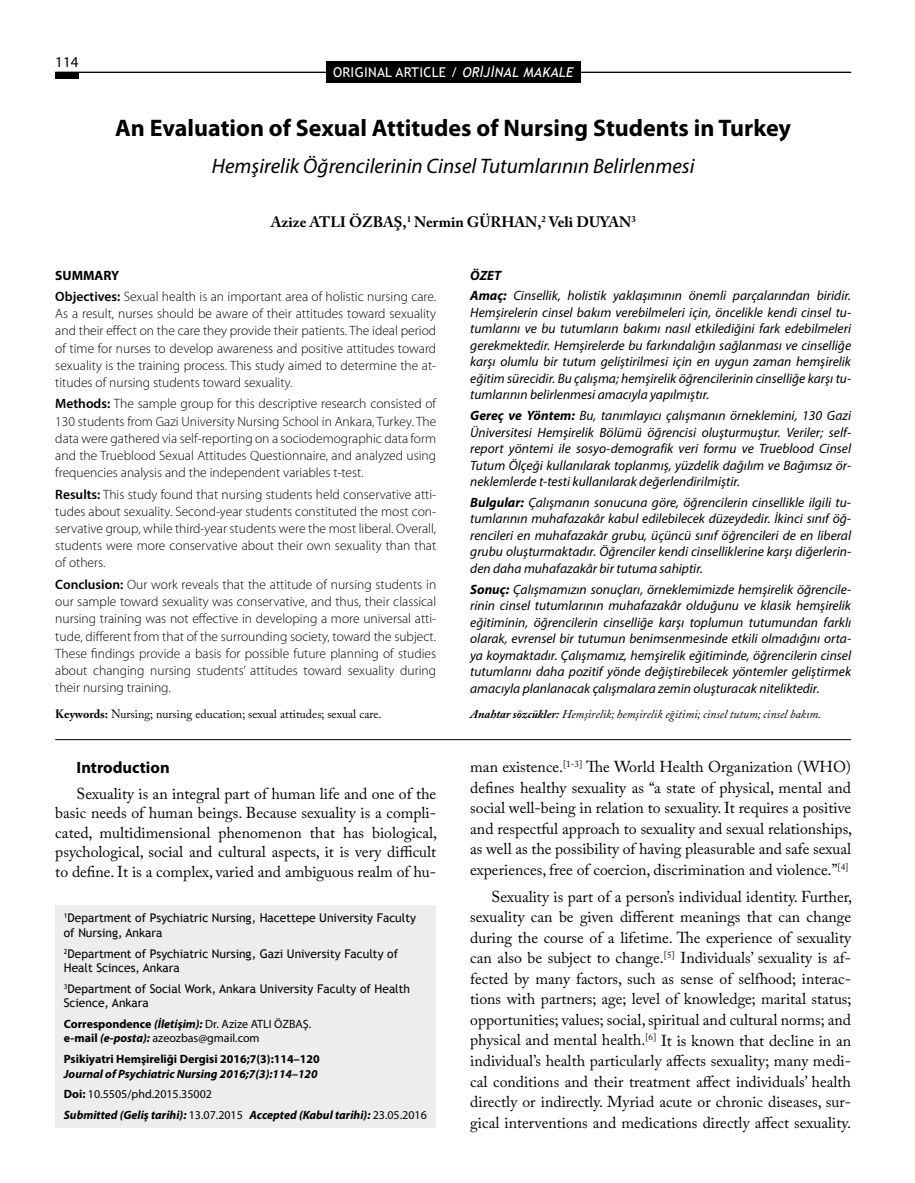
<style>
.page{position:relative;width:915px;height:1183px;background:#fff}
.page>*{position:absolute;margin:0;border:0;box-sizing:border-box;transform-origin:0 0}
.t1{font:700 24px "Myriad Pro";color:#000}
.t2{font:italic 21px "Myriad Pro";color:#000}
.t3{font:700 16.5px "Myriad Pro";color:#000}
.t4{font:15.75px/20.5px "Adobe Caslon Pro";color:#000;text-align:justify}
.t5{font:700 15px "Adobe Caslon Pro";color:#000}
.t6{font:15px "Myriad Pro";color:#000}
.t7{font:italic 13.5px/16.5px "Myriad Pro";color:#000;text-align:justify}
.t8{font:300 13.5px/17.2px "Myriad Pro";color:#000;text-align:justify}
.t9{font:13.5px "Trebuchet MS";letter-spacing:.02em;color:#fff}
.t10{font:12px/14.4px "Trebuchet MS";color:#000}
.t11{font:italic 700 12px/20.9px "Myriad Pro";color:#000}
.t12{font:12px/14.4px "Myriad Pro";color:#000}
.t13{font:italic 12px "Adobe Caslon Pro";color:#000}
.t14{font:12px "Adobe Caslon Pro";color:#000}
.t15{font:700 12px "Myriad Pro";color:#000}
.s1{font-style:italic}
.s2{font-weight:700}
.s3{font-weight:600}
.s4{font-weight:700;font-style:italic}
.s5{font-style:normal}
.s6{font-weight:400;font-style:normal}
</style>
<div class="page">
<div style="left:55px;top:904px;width:381px;height:223px;background:#ededee"></div>
<hr style="left:55px;top:739px;width:795px;height:1px;background:#000">
<hr style="left:55px;top:72px;width:795px;height:1px;background:#000">
<div style="left:55px;top:72px;width:24px;height:7px;background:#000"></div>
<div style="left:326px;top:61px;width:254px;height:22px;background:#000"></div>
<p class="t6" style="left:55px;top:52px;width:25px">114</p>
<p class="t9" style="left:333px;top:64px;width:241px">ORIGINAL ARTICLE / <span class="s1">ORİJİNAL MAKALE</span></p>
<h1 class="t1" style="left:115px;top:112px;width:677px">An Evaluation of Sexual Attitudes of Nursing Students in Turkey</h1>
<h2 class="t2" style="left:212px;top:153px;width:484px">Hemşirelik Öğrencilerinin Cinsel Tutumlarının Belirlenmesi</h2>
<p class="t5" style="left:270px;top:213px;width:366px">Azize ATLI ÖZBAŞ,<sup>1</sup> Nermin GÜRHAN,<sup>2</sup> Veli DUYAN<sup>3</sup></p>
<p class="t8" style="left:55px;top:264px;width:382px;line-height:21.5px"><span class="s2">SUMMARY<br></span><span class="s3">Objectives:</span> Sexual health is an important area of holistic nursing care.</p>
<p class="t8" style="left:55px;top:305px;width:382px">As a result, nurses should be aware of their attitudes toward sexuality and their effect on the care they provide their patients. The ideal period of time for nurses to develop awareness and positive attitudes toward sexuality is the training process. This study aimed to determine the at&shy;titudes of nursing students toward sexuality.</p>
<p class="t8" style="left:55px;top:395px;width:382px"><span class="s3">Methods:</span> The sample group for this descriptive research consisted of 130 students from Gazi University Nursing School in Ankara, Turkey. The data were gathered via self-reporting on a sociodemographic data form and the Trueblood Sexual Attitudes Questionnaire, and analyzed using frequencies analysis and the independent variables t-test.</p>
<p class="t8" style="left:55px;top:485px;width:382px"><span class="s3">Results:</span> This study found that nursing students held conservative atti&shy;tudes about sexuality. Second-year students constituted the most con&shy;servative group, while third-year students were the most liberal. Overall, students were more conservative about their own sexuality than that of others.</p>
<p class="t8" style="left:55px;top:576px;width:382px"><span class="s3">Conclusion:</span> Our work reveals that the attitude of nursing students in our sample toward sexuality was conservative, and thus, their classical nursing training was not effective in developing a more universal atti&shy;tude, different from that of the surrounding society, toward the subject.<br>These findings provide a basis for possible future planning of studies about changing nursing students’ attitudes toward sexuality during their nursing training.</p>
<p class="t14" style="left:55px;top:706px;width:327px"><span class="s2">Keywords:</span> Nursing; nursing education; sexual attitudes; sexual care.</p>
<p class="t7" style="left:470px;top:264px;width:382px;line-height:20.7px"><span class="s2">ÖZET<br>Amaç:</span> Cinsellik, holistik yaklaşımının önemli parçalarından biridir.</p>
<p class="t7" style="left:470px;top:304px;width:382px">Hemşirelerin cinsel bakım verebilmeleri için, öncelikle kendi cinsel tu&shy;tumlarını ve bu tutumların bakımı nasıl etkilediğini fark edebilmeleri gerekmektedir. Hemşirelerde bu farkındalığın sağlanması ve cinselliğe karşı olumlu bir tutum geliştirilmesi için en uygun zaman hemşirelik eğitim sürecidir. Bu çalışma; hemşirelik öğrencilerinin cinselliğe karşı tu&shy;tumlarının belirlenmesi amacıyla yapılmıştır.</p>
<p class="t7" style="left:470px;top:407px;width:382px"><span class="s2">Gereç ve Yöntem:</span> Bu, tanımlayıcı çalışmanın örneklemini, 130 Gazi Üniversitesi Hemşirelik Bölümü öğrencisi oluşturmuştur. Veriler; self&shy;report yöntemi ile sosyo-demografik veri formu ve Trueblood Cinsel Tutum Ölçeği kullanılarak toplanmış, yüzdelik dağılım ve Bağımsız ör&shy;neklemlerde t-testi kullanılarak değerlendirilmiştir.</p>
<p class="t7" style="left:470px;top:494px;width:382px"><span class="s2">Bulgular:</span> Çalışmanın sonucuna göre, öğrencilerin cinsellikle ilgili tu&shy;tumlarının muhafazakâr kabul edilebilecek düzeydedir. İkinci sınıf öğ&shy;rencileri en muhafazakâr grubu, üçüncü sınıf öğrencileri de en liberal grubu oluşturmaktadır. Öğrenciler kendi cinselliklerine karşı diğerlerin&shy;den daha muhafazakâr bir tutuma sahiptir.</p>
<p class="t7" style="left:470px;top:580px;width:382px"><span class="s2">Sonuç:</span> Çalışmamızın sonuçları, örneklemimizde hemşirelik öğrencile&shy;rinin cinsel tutumlarının muhafazakâr olduğunu ve klasik hemşirelik eğitiminin, öğrencilerin cinselliğe karşı toplumun tutumundan farklı olarak, evrensel bir tutumun benimsenmesinde etkili olmadığını orta&shy;ya koymaktadır. Çalışmamız, hemşirelik eğitiminde, öğrencilerin cinsel tutumlarını daha pozitif yönde değiştirebilecek yöntemler geliştirmek amacıyla planlanacak çalışmalara zemin oluşturacak niteliktedir.</p>
<p class="t13" style="left:470px;top:706px;width:352px"><span class="s2">Anahtar sözcükler:</span> Hemşirelik; hemşirelik eğitimi; cinsel tutum; cinsel bakım.</p>
<p class="t3" style="left:77px;top:756px;width:95px">Introduction</p>
<p class="t4" style="left:55px;top:783px;width:383px;line-height:19.5px;text-indent:21px">Sexuality is an integral part of human life and one of the basic needs of human beings. Because sexuality is a compli&shy;cated, multidimensional phenomenon that has biological, psychological, social and cultural aspects, it is very difficult to define. It is a complex, varied and ambiguous realm of hu-</p>
<p class="t10" style="left:64px;top:910px;width:353px"><sup>1</sup>Department of Psychiatric Nursing, Hacettepe University Faculty of Nursing, Ankara</p>
<p class="t10" style="left:64px;top:946px;width:336px"><sup>2</sup>Department of Psychiatric Nursing, Gazi University Faculty of<br>Healt Scinces, Ankara</p>
<p class="t10" style="left:64px;top:981px;width:348px"><sup>3</sup>Department of Social Work, Ankara University Faculty of Health<br>Science, Ankara</p>
<p class="t12" style="left:64px;top:1016px;width:249px"><span class="s2">Correspondence</span> <span class="s4">(İletişim):</span> Dr. Azize ATLI ÖZBAŞ. <span class="s2">e-mail</span> <span class="s4">(e-posta):</span> azeozbas@gmail.com</p>
<p class="t15" style="left:64px;top:1050px;width:257px">Psikiyatri Hemşireliği Dergisi 2016;7(3):114–120</p>
<p class="t11" style="left:64px;top:1062px;width:364px">Journal of Psychiatric Nursing 2016;7(3):114–120<br><span class="s5">Doi:</span> <span class="s6">10.5505/phd.2015.35002<br></span>Submitted (Geliş tarihi): <span class="s6">13.07.2015</span> Accepted (Kabul tarihi): <span class="s6">23.05.2016</span></p>
<p class="t4" style="left:470px;top:756px;width:383px">man existence.<sup>[1-3]</sup> The World Health Organization (WHO) defines healthy sexuality as “a state of physical, mental and social well-being in relation to sexuality. It requires a positive and respectful approach to sexuality and sexual relationships, as well as the possibility of having pleasurable and safe sexual experiences, free of coercion, discrimination and violence.”<sup>[4]</sup></p>
<p class="t4" style="left:470px;top:885px;width:383px;text-indent:21px">Sexuality is part of a person’s individual identity. Further, sexuality can be given different meanings that can change during the course of a lifetime. The experience of sexuality can also be subject to change.<sup>[5]</sup> Individuals’ sexuality is af&shy;fected by many factors, such as sense of selfhood; interac&shy;tions with partners; age; level of knowledge; marital status; opportunities; values; social, spiritual and cultural norms; and physical and mental health.<sup>[6]</sup> It is known that decline in an individual’s health particularly affects sexuality; many medi&shy;cal conditions and their treatment affect individuals’ health directly or indirectly. Myriad acute or chronic diseases, sur&shy;gical interventions and medications directly affect sexuality.</p>
</div>
